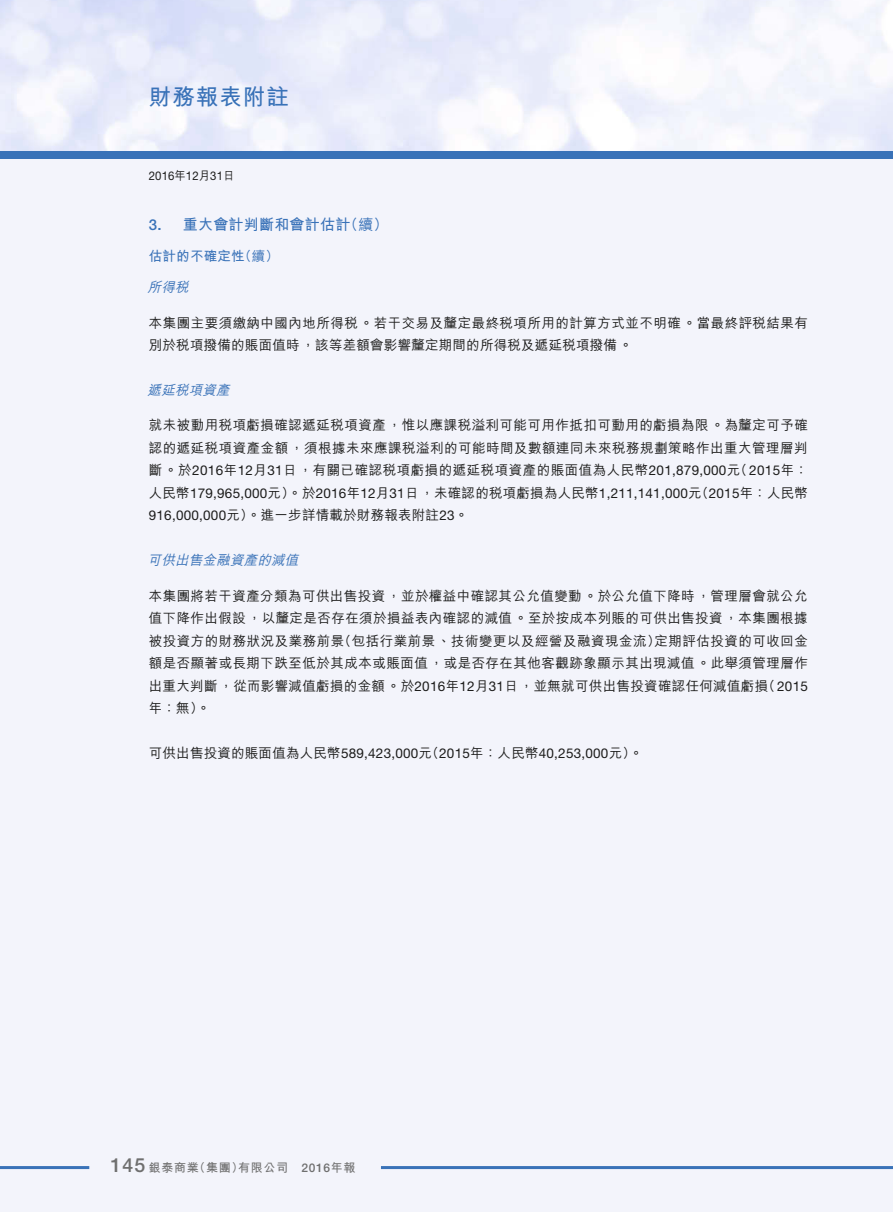
<style>
.page{position:relative;width:893px;height:1212px;background:#f3f4fb}
.page>*{position:absolute;margin:0;border:0;box-sizing:border-box;transform-origin:0 0}
.t1{font:700 22.5px "M Hei HK";letter-spacing:.045em;color:#3972b8}
.t2{font:500 19.5px "Helvetica Neue LT Std";color:#6f6f6f}
.t3{font:700 15px "M Hei HK";letter-spacing:.015em;color:#3972b8}
.t4{font:500 15px "M Hei HK";color:#3972b8}
.t5{font:500 15px "Helvetica Neue LT Std";color:#3972b8}
.t6{font:500 13.5px/22.5px "M Hei HK";letter-spacing:.035em;color:#1c1c1b}
.t7{font:13.5px "Helvetica Neue LT Std";letter-spacing:.015em;color:#1c1c1b}
.t8{font:500 13.5px "M Hei HK";letter-spacing:.015em;color:#1c1c1b}
.t9{font:italic 500 13.5px "M Hei HK";color:#3972b8}
.t10{font:700 13.5px "M Hei HK";letter-spacing:.015em;color:#3972b8}
.t11{font:500 13.5px "M Hei HK";color:#3972b8}
.t12{font:700 12px "M Hei HK";letter-spacing:.055em;color:#6f6f6f}
.t13{font:12px "Helvetica Neue LT Std";letter-spacing:.005em;color:#1c1c1b;scale:.95 1}
.t14{font:500 12px "Helvetica Neue LT Std";color:#6f6f6f}
.s1{font-family:"M Hei HK";font-weight:500}
.s2{font-family:"Helvetica Neue LT Std";font-weight:400}
.s3{font-family:"M Hei HK";font-weight:700}
</style>
<div class="page">
<img style="left:0;top:0;width:893px;height:151px">
<div style="left:0;top:151px;width:893px;height:8px;background:#3972b8"></div>
<hr style="left:0;top:1166px;width:89px;height:3px;background:#3972b8">
<hr style="left:381px;top:1166px;width:512px;height:3px;background:#3972b8">
<h1 class="t1" style="left:149px;top:81px;width:142px">財務報表附註</h1>
<p class="t13" style="left:149px;top:169px;width:92px">2016<span class="s1">年</span>12<span class="s1">月</span>31<span class="s1">日</span></p>
<p class="t5" style="left:149px;top:216px;width:14px">3.</p>
<p class="t3" style="left:183px;top:214px;width:169px">重大會計判斷和會計估計</p>
<p class="t4" style="left:343px;top:214px;width:47px">（續(</p>
<p class="t10" style="left:149px;top:246px;width:97px">估計的不確定性</p>
<p class="t9" style="left:148px;top:277px;width:47px">所得稅</p>
<p class="t6" style="left:149px;top:310px;width:661px">本集團主要須繳納中國內地所得稅。若干交易及釐定最終稅項所用的計算方式並不明確。當最終評稅結果有別於稅項撥備的賬面值時，該等差額會影響釐定期間的所得稅及遞延稅項撥備。</p>
<p class="t9" style="left:148px;top:380px;width:88px">遞延稅項資產</p>
<p class="t6" style="left:149px;top:413px;width:661px;text-align:justify">就未被動用稅項虧損確認遞延稅項資產，惟以應課稅溢利可能可用作抵扣可動用的虧損為限。為釐定可予確認的遞延稅項資產金額，須根據未來應課稅溢利的可能時間及數額連同未來稅務規劃策略作出重大管理層判斷。於<span class="s2">2016</span>年<span class="s2">12</span>月<span class="s2">31</span>日，有關已確認稅項虧損的遞延稅項資產的賬面值為人民幣<span class="s2">201,879,000</span> （元 <span class="s2">2015</span>年：</p>
<p class="t7" style="left:149px;top:485px;width:661px"><span class="s1">人民幣</span>179,965,000<span class="s1">元）。於</span>2016<span class="s1">年</span>12<span class="s1">月</span>31<span class="s1">日，未確認的稅項虧損為人民幣</span>1,211,141,000 <span class="s1">（元</span> 2015<span class="s1">年：人民幣</span></p>
<p class="t8" style="left:149px;top:506px;width:321px"><span class="s2">916,000,000</span>元）。進一步詳情載於財務報表附註<span class="s2">23</span>。</p>
<p class="t9" style="left:148px;top:550px;width:156px">可供出售金融資產的減值</p>
<p class="t6" style="left:149px;top:583px;width:661px;text-align:right">本集團將若干資產分類為可供出售投資，並於權益中確認其公允值變動。於公允值下降時，管理層會就公允值下降作出假設，以釐定是否存在須於損益表內確認的減值。至於按成本列賬的可供出售投資，本集團根據定期評估投資的可收回金</p>
<p class="t11" style="left:238px;top:246px;width:42px">（續(</p>
<p class="t6" style="left:338px;top:628px;width:324px">（包括行業前景、技術變更以及經營及融資現金流）</p>
<p class="t6" style="left:149px;top:628px;width:661px">被投資方的財務狀況及業務前景<br>額是否顯著或長期下跌至低於其成本或賬面值，或是否存在其他客觀跡象顯示其出現減值。此舉須管理層作</p>
<p class="t7" style="left:762px;top:678px;width:48px"><span class="s1">)</span>2015</p>
<p class="t6" style="left:149px;top:673px;width:621px">出重大判斷，從而影響減值虧損的金額。於<span class="s2">2016</span>年<span class="s2">12</span>月<span class="s2">31</span>日，並無就可供出售投資確認任何減值虧損年：無。(</p>
<p class="t7" style="left:149px;top:745px;width:496px"><span class="s1">可供出售投資的賬面值為人民幣</span>589,423,000 <span class="s1">（元</span> 2015<span class="s1">年：人民幣</span>40,253,000<span class="s1">元。(</span></p>
<h2 class="t2" style="left:111px;top:1153px;width:36px">145</h2>
<p class="t12" style="left:194px;top:1159px;width:52px">（集團）</p>
<p class="t12" style="left:149px;top:1159px;width:52px">銀泰商業</p>
<p class="t12" style="left:238px;top:1159px;width:52px">有限公司</p>
<p class="t14" style="left:302px;top:1160px;width:56px">2016<span class="s3">年報</span></p>
</div>
